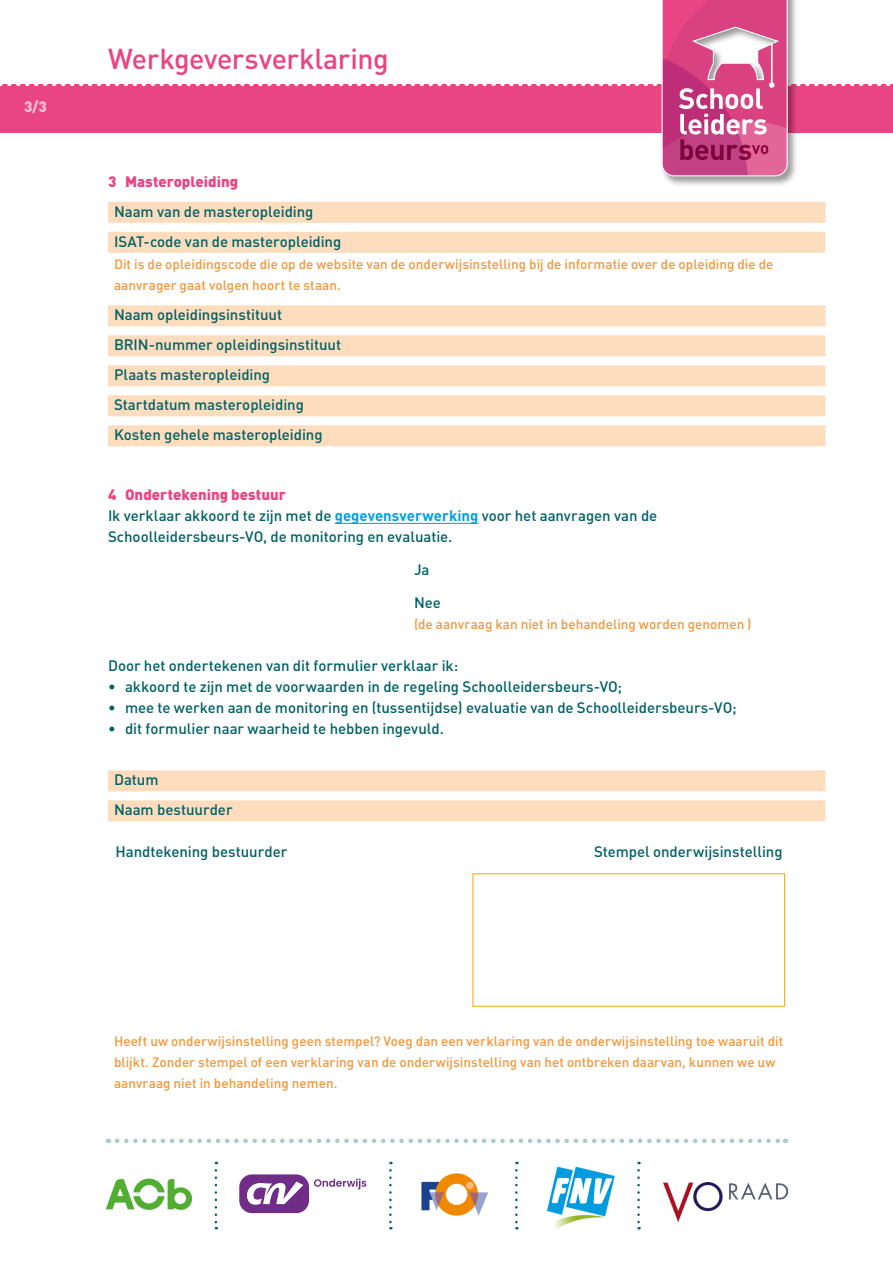
<style>
.page{position:relative;width:893px;height:1263px;background:#fff}
.page>*{position:absolute;margin:0;border:0;box-sizing:border-box;transform-origin:0 0}
.t1{font:500 28.5px "DIN";letter-spacing:-.015em;color:#e94583}
.t2{font:500 15px/30px "DIN";letter-spacing:-.005em;color:#006165}
.t3{font:900 15px "DIN";color:#e94583}
.t4{font:900 15px "DIN";color:#f7c1d2}
.t5{font:500 13.5px/21px "DIN";color:#f4963a}
.s1{font-weight:900;color:#e94583}
.s2{font-weight:700;color:#009fe3}
</style>
<div class="page">
<div style="left:108px;top:202px;width:717px;height:21px;background:#fdddbd"></div>
<div style="left:108px;top:232px;width:717px;height:21px;background:#fdddbd"></div>
<div style="left:108px;top:305px;width:717px;height:21px;background:#fdddbd"></div>
<div style="left:108px;top:335px;width:717px;height:21px;background:#fdddbd"></div>
<div style="left:108px;top:365px;width:717px;height:21px;background:#fdddbd"></div>
<div style="left:108px;top:395px;width:717px;height:21px;background:#fdddbd"></div>
<div style="left:108px;top:425px;width:717px;height:21px;background:#fdddbd"></div>
<hr style="left:335px;top:523px;width:143px;height:1px;background:#009fe3">
<div style="left:108px;top:770px;width:717px;height:21px;background:#fdddbd"></div>
<div style="left:108px;top:800px;width:717px;height:21px;background:#fdddbd"></div>
<svg style="left:117px;top:1139px;width:669px;height:4px"></svg>
<svg style="left:215px;top:1170px;width:2px;height:59px"></svg>
<svg style="left:389px;top:1170px;width:3px;height:59px"></svg>
<svg style="left:515px;top:1170px;width:3px;height:59px"></svg>
<svg style="left:637px;top:1170px;width:3px;height:59px"></svg>
<img style="left:421px;top:1173px;width:67px;height:43px">
<img style="left:664px;top:1182px;width:123px;height:40px">
<img style="left:547px;top:1166px;width:68px;height:63px">
<div style="left:239px;top:1174px;width:70px;height:39px;background:#6f2d87;border-radius:13px"></div>
<svg style="left:247px;top:1181px;width:56px;height:24px"></svg>
<svg style="left:314px;top:1178px;width:52px;height:11px"></svg>
<svg style="left:106px;top:1178px;width:86px;height:32px"></svg>
<div style="left:659px;top:0;width:139px;height:187px;background:#000;opacity:.4"></div>
<svg style="left:0;top:0;width:893px;height:177px"></svg>
<p class="t4" style="left:24px;top:96px;width:24px">3/3</p>
<h1 class="t1" style="left:108px;top:40px;width:282px">Werkgeversverklaring</h1>
<p class="t3" style="left:108px;top:171px;width:132px">3 Masteropleiding</p>
<p class="t2" style="left:114px;top:196px;width:229px">Naam van de masteropleiding<br>ISAT-code van de masteropleiding</p>
<p class="t5" style="left:114px;top:253px;width:661px">Dit is de opleidingscode die op de website van de onderwijsinstelling bij de informatie over de opleiding die de aanvrager gaat volgen hoort te staan.</p>
<p class="t2" style="left:114px;top:299px;width:229px">Naam opleidingsinstituut<br>BRIN-nummer opleidingsinstituut<br>Plaats masteropleiding<br>Startdatum masteropleiding<br>Kosten gehele masteropleiding</p>
<p class="t2" style="left:108px;top:484px;width:551px;line-height:21px"><span class="s1">4 Ondertekening bestuur<br></span>Ik verklaar akkoord te zijn met de <span class="s2">gegevensverwerking</span> voor het aanvragen van de<br>Schoolleidersbeurs-VO, de monitoring en evaluatie.</p>
<p class="t2" style="left:414px;top:554px;width:17px">Ja</p>
<p class="t2" style="left:414px;top:587px;width:28px">Nee</p>
<p class="t5" style="left:414px;top:613px;width:339px">(de aanvraag kan niet in behandeling worden genomen )</p>
<p class="t2" style="left:108px;top:650px;width:352px">Door het ondertekenen van dit formulier verklaar ik:</p>
<p class="t2" style="left:108px;top:671px;width:516px">• akkoord te zijn met de voorwaarden in de regeling Schoolleidersbeurs-VO;</p>
<p class="t2" style="left:108px;top:692px;width:630px">• mee te werken aan de monitoring en (tussentijdse) evaluatie van de Schoolleidersbeurs-VO;</p>
<p class="t2" style="left:108px;top:713px;width:337px">• dit formulier naar waarheid te hebben ingevuld.</p>
<p class="t2" style="left:114px;top:764px;width:120px">Datum<br>Naam bestuurder</p>
<p class="t2" style="left:116px;top:836px;width:173px">Handtekening bestuurder</p>
<p class="t2" style="left:594px;top:836px;width:190px">Stempel onderwijsinstelling</p>
<p class="t5" style="left:114px;top:1030px;width:671px">Heeft uw onderwijsinstelling geen stempel? Voeg dan een verklaring van de onderwijsinstelling toe waaruit dit blijkt. Zonder stempel of een verklaring van de onderwijsinstelling van het ontbreken daarvan, kunnen we uw aanvraag niet in behandeling nemen.</p>
</div>
